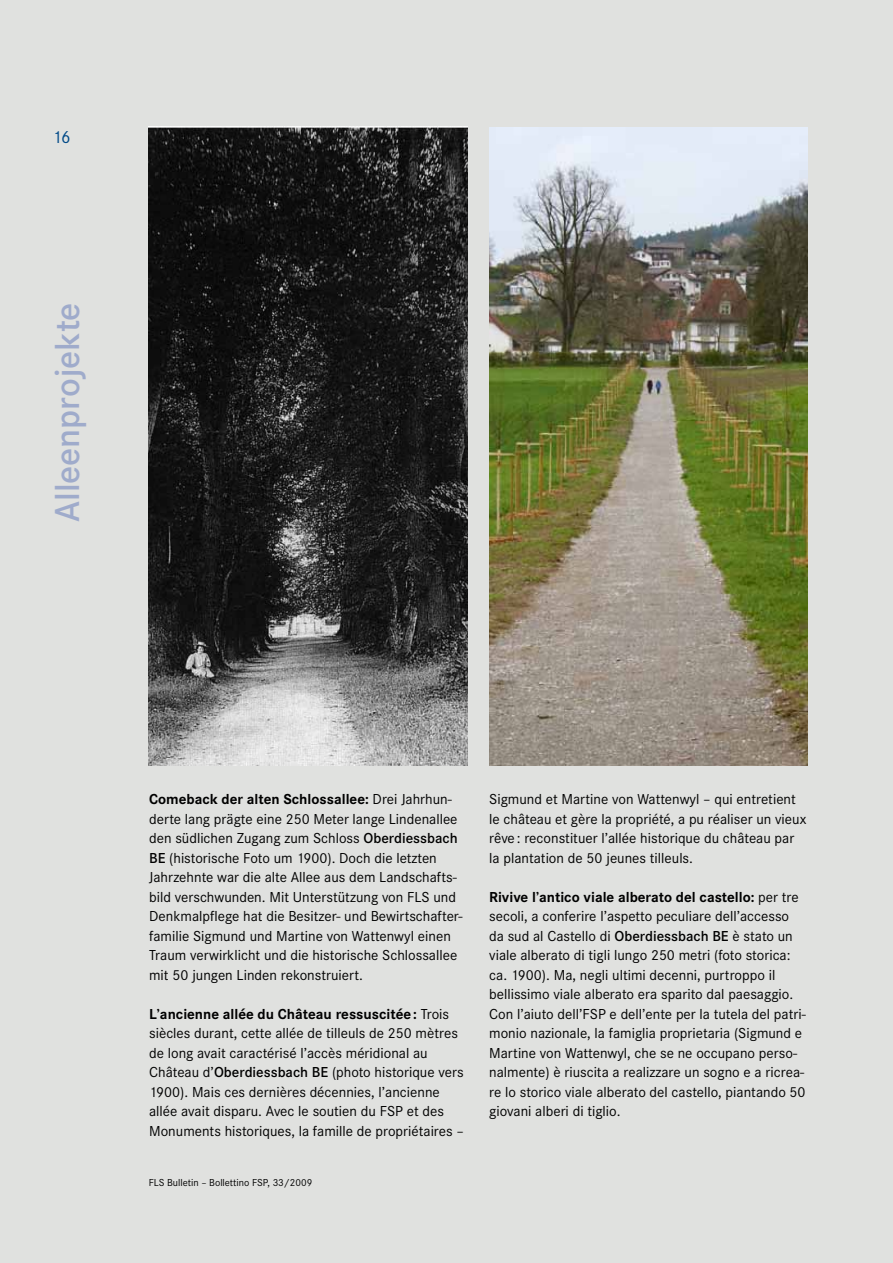
<style>
.page{position:relative;width:893px;height:1263px;background:#e0e1df}
.page>*{position:absolute;margin:0;border:0;box-sizing:border-box;transform-origin:0 0}
.t1{font:600 36px "Corporate S";color:#9fabcb}
.t2{font:18px "Corporate S";color:#004987}
.t3{font:15px/19.5px "Corporate S";color:#000}
.t4{font:10.5px "Corporate S";color:#000}
.s1{font-weight:700}
.s2{font-weight:600}
</style>
<div class="page">
<img style="left:149px;top:127px;width:319px;height:638px">
<img style="left:489px;top:128px;width:319px;height:637px">
<p class="t2" style="left:53px;top:126px;width:20px">16</p>
<h1 class="t1" style="left:47px;top:522px;width:221px;rotate:-90deg">Alleenprojekte</h1>
<p class="t3" style="left:149px;top:790px;width:315px"><span class="s1">Comeback der alten Schlossallee:</span> Drei Jahrhun&shy;derte lang prägte eine 250 Meter lange Lindenallee den südlichen Zugang zum Schloss <span class="s2">Oberdiessbach BE</span> (historische Foto um 1900). Doch die letzten Jahrzehnte war die alte Allee aus dem Landschafts&shy;bild verschwunden. Mit Unterstützung von FLS und Denkmalpflege hat die Besitzer- und Bewirtschafter&shy;familie Sigmund und Martine von Wattenwyl einen Traum verwirklicht und die historische Schlossallee mit 50 jungen Linden rekonstruiert.</p>
<p class="t3" style="left:149px;top:1004px;width:316px"><span class="s1">L’ancienne allée du Château ressuscitée:</span> Trois siècles durant, cette allée de tilleuls de 250 mètres de long avait caractérisé l’accès méridional au Château d’<span class="s2">Oberdiessbach BE</span> (photo historique vers 1900). Mais ces dernières décennies, l’ancienne allée avait disparu. Avec le soutien du FSP et des Monuments historiques, la famille de propriétaires –</p>
<p class="t4" style="left:149px;top:1176px;width:165px">FLS Bulletin – Bollettino FSP, 33/2009</p>
<p class="t3" style="left:489px;top:790px;width:319px">Sigmund et Martine von Wattenwyl – qui entretient le château et gère la propriété, a pu réaliser un vieux rêve : reconstituer l’allée historique du château par la plantation de 50 jeunes tilleuls.</p>
<p class="t3" style="left:489px;top:887px;width:318px"><span class="s1">Rivive l’antico viale alberato del castello:</span> per tre secoli, a conferire l’aspetto peculiare dell’accesso da sud al Castello di <span class="s2">Oberdiessbach BE</span> è stato un viale alberato di tigli lungo 250 metri (foto storica: ca. 1900). Ma, negli ultimi decenni, purtroppo il bellissimo viale alberato era sparito dal paesaggio.<br>Con l’aiuto dell’FSP e dell’ente per la tutela del patri&shy;monio nazionale, la famiglia proprietaria (Sigmund e Martine von Wattenwyl, che se ne occupano perso&shy;nalmente) è riuscita a realizzare un sogno e a ricrea&shy;re lo storico viale alberato del castello, piantando 50 giovani alberi di tiglio.</p>
</div>
